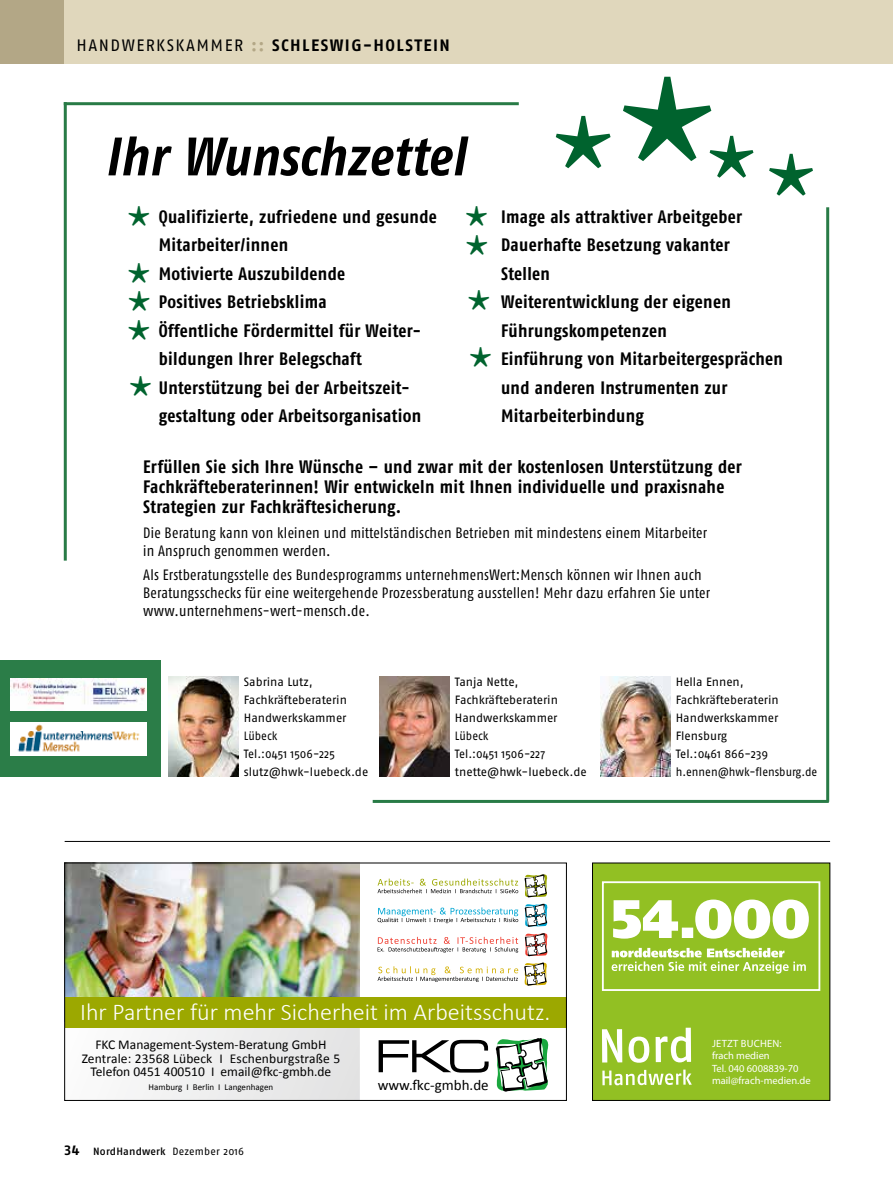
<style>
.page{position:relative;width:893px;height:1191px;background:#fff}
.page>*{position:absolute;margin:0;border:0;box-sizing:border-box;transform-origin:0 0}
.t1{font:96px "Bembo Std";color:#00632e}
.t2{font:italic 700 54px "Fago Co";letter-spacing:.005em;color:#000}
.t3{font:45px/55.9px "Bembo Std";color:#00632e}
.t4{font:300 24.15px "Calibri";color:#fff}
.t5{font:18px/28.5px "Fago Co Bold Tf";letter-spacing:.02em;color:#000}
.t6{font:700 18px/20.2px "Fago Co";letter-spacing:.015em;color:#000}
.t7{font:700 16.5px "Fago No";letter-spacing:.09em;color:#000}
.t8{font:15px/18px "Fago Co";letter-spacing:.02em;color:#000}
.t9{font:15px "Calibri";color:#000}
.t10{font:13.5px/13.5px "Calibri";color:#000;text-align:center}
.t11{font:13.5px "Fago No Bold Tf";color:#000}
.t12{font:12px/18px "Fago No";letter-spacing:-.005em;color:#000}
.t13{font:10.5px/12.6px "Myriad Pro";color:#fff}
.t14{font:10.5px "Fago No Med";letter-spacing:.015em;color:#000}
.t15{font:9px "Calibri";color:#000}
.s1{font-weight:400}
.s2{color:#b3a786}
.s3{font-size:120px}
.s4{font-size:193.5px}
.s5{font-family:"Fago No"}
</style>
<div class="page">
<div style="left:0;top:660px;width:160px;height:116px;background:#2b7d48"></div>
<div style="left:0;top:0;width:893px;height:64px;background:#e0d7bc"></div>
<div style="left:0;top:0;width:64px;height:64px;background:#b3a786"></div>
<hr style="left:65px;top:841px;width:765px;height:1px;background:#000">
<hr style="left:373px;top:800px;width:456px;height:3px;background:#287b46">
<svg style="left:66px;top:1027px;width:294px;height:71px"></svg>
<img style="left:66px;top:864px;width:294px;height:133px">
<svg style="left:524px;top:874px;width:24px;height:23px"></svg>
<svg style="left:378px;top:878px;width:140px;height:15px"></svg>
<svg style="left:524px;top:903px;width:24px;height:24px"></svg>
<svg style="left:378px;top:907px;width:140px;height:16px"></svg>
<svg style="left:525px;top:933px;width:23px;height:23px"></svg>
<svg style="left:378px;top:936px;width:140px;height:16px"></svg>
<svg style="left:524px;top:962px;width:23px;height:23px"></svg>
<svg style="left:378px;top:966px;width:140px;height:16px"></svg>
<div style="left:65px;top:997px;width:501px;height:30px;background:#9ca800"></div>
<svg style="left:495px;top:1038px;width:54px;height:53px"></svg>
<svg style="left:379px;top:1040px;width:110px;height:32px"></svg>
<div style="left:64px;top:862px;width:503px;height:238px;border:1px solid #000"></div>
<div style="left:592px;top:863px;width:238px;height:237px;background:#92c023"></div>
<div style="left:602px;top:881px;width:218px;height:110px;border:2px solid #fff"></div>
<svg style="left:602px;top:1027px;width:89px;height:35px"></svg>
<svg style="left:602px;top:1069px;width:90px;height:16px"></svg>
<svg style="left:612px;top:948px;width:194px;height:25px"></svg>
<svg style="left:613px;top:899px;width:196px;height:39px"></svg>
<hr style="left:64px;top:102px;width:3px;height:458px;background:#287b46">
<hr style="left:64px;top:102px;width:455px;height:3px;background:#287b46">
<hr style="left:826px;top:207px;width:3px;height:594px;background:#287b46">
<img style="left:169px;top:676px;width:69px;height:100px">
<img style="left:601px;top:677px;width:69px;height:99px">
<img style="left:380px;top:676px;width:69px;height:100px">
<img style="left:10px;top:722px;width:136px;height:33px">
<img style="left:10px;top:678px;width:136px;height:33px">
<p class="t7" style="left:77px;top:36px;width:375px"><span class="s1">HANDWERKSKAMMER</span> <span class="s2">::</span> SCHLESWIG-HOLSTEIN</p>
<h1 class="t1" style="left:552px;top:122px;width:264px"><span class="s3">*</span><span class="s4">*</span>**</h1>
<h2 class="t2" style="left:105px;top:125px;width:362px">Ihr Wunschzettel</h2>
<p class="t5" style="left:159px;top:202px;width:280px">Qualifizierte, zufriedene und gesunde<br>Mitarbeiter/innen<br>Motivierte Auszubildende<br>Positives Betriebsklima<br>Öffentliche Fördermittel für Weiter&shy;bildungen Ihrer Belegschaft<br>Unterstützung bei der Arbeitszeit&shy;gestaltung oder Arbeitsorganisation</p>
<p class="t5" style="left:501px;top:202px;width:283px">Image als attraktiver Arbeitgeber<br>Dauerhafte Besetzung vakanter<br>Stellen<br>Weiterentwicklung der eigenen<br>Führungskompetenzen<br>Einführung von Mitarbeitergesprächen und anderen Instrumenten zur<br>Mitarbeiterbindung</p>
<h3 class="t3" style="left:465px;top:193px;width:24px">*</h3>
<h3 class="t3" style="left:466px;top:222px;width:28px;text-align:justify">* * *</h3>
<h3 class="t3" style="left:128px;top:193px;width:24px">*</h3>
<h3 class="t3" style="left:128px;top:250px;width:24px">*</h3>
<h3 class="t3" style="left:128px;top:278px;width:24px">*</h3>
<h3 class="t3" style="left:128px;top:307px;width:26px">* *</h3>
<p class="t6" style="left:143px;top:456px;width:600px">Erfüllen Sie sich Ihre Wünsche – und zwar mit der kostenlosen Unterstützung der<br>Fachkräfteberaterinnen! Wir entwickeln mit Ihnen individuelle und praxisnahe<br>Strategien zur Fachkräftesicherung.</p>
<p class="t8" style="left:143px;top:523px;width:565px">Die Beratung kann von kleinen und mittelständischen Betrieben mit mindestens einem Mitarbeiter in Anspruch genommen werden.</p>
<p class="t8" style="left:143px;top:565px;width:568px">Als Erstberatungsstelle des Bundesprogramms unternehmensWert:Mensch können wir Ihnen auch<br>Beratungsschecks für eine weitergehende Prozessberatung ausstellen! Mehr dazu erfahren Sie unter www.unternehmens-wert-mensch.de.</p>
<p class="t12" style="left:244px;top:673px;width:126px">Sabrina Lutz,<br>Fachkräfteberaterin<br>Handwerkskammer<br>Lübeck<br>Tel.:0451 1506-225 slutz@hwk-luebeck.de</p>
<p class="t12" style="left:676px;top:673px;width:143px">Hella Ennen,<br>Fachkräfteberaterin<br>Handwerkskammer<br>Flensburg<br>Tel.:0461 866-239 h.ennen@hwk-flensburg.de</p>
<p class="t12" style="left:455px;top:673px;width:133px">Tanja Nette,<br>Fachkräfteberaterin<br>Handwerkskammer<br>Lübeck<br>Tel.:0451 1506-227 tnette@hwk-luebeck.de</p>
<h3 class="t4" style="left:80px;top:997px;width:472px">Ihr Partner für mehr Sicherheit im Arbeitsschutz.</h3>
<p class="t10" style="left:82px;top:1037px;width:260px">FKC Management-System-Beratung GmbH<br>Zentrale: 23568 Lübeck I Eschenburgstraße 5<br>Telefon 0451 400510 I email@fkc-gmbh.de</p>
<p class="t15" style="left:149px;top:1081px;width:126px">Hamburg I Berlin I Langenhagen</p>
<p class="t9" style="left:378px;top:1075px;width:113px">www.fkc-gmbh.de</p>
<p class="t11" style="left:64px;top:1142px;width:17px">34</p>
<p class="t14" style="left:93px;top:1145px;width:152px">NordHandwerk <span class="s5">Dezember 2016</span></p>
<p class="t13" style="left:712px;top:1036px;width:100px">JETZT BUCHEN:<br>frach medien<br>Tel. 040 6008839-70 mail@frach-medien.de</p>
</div>
